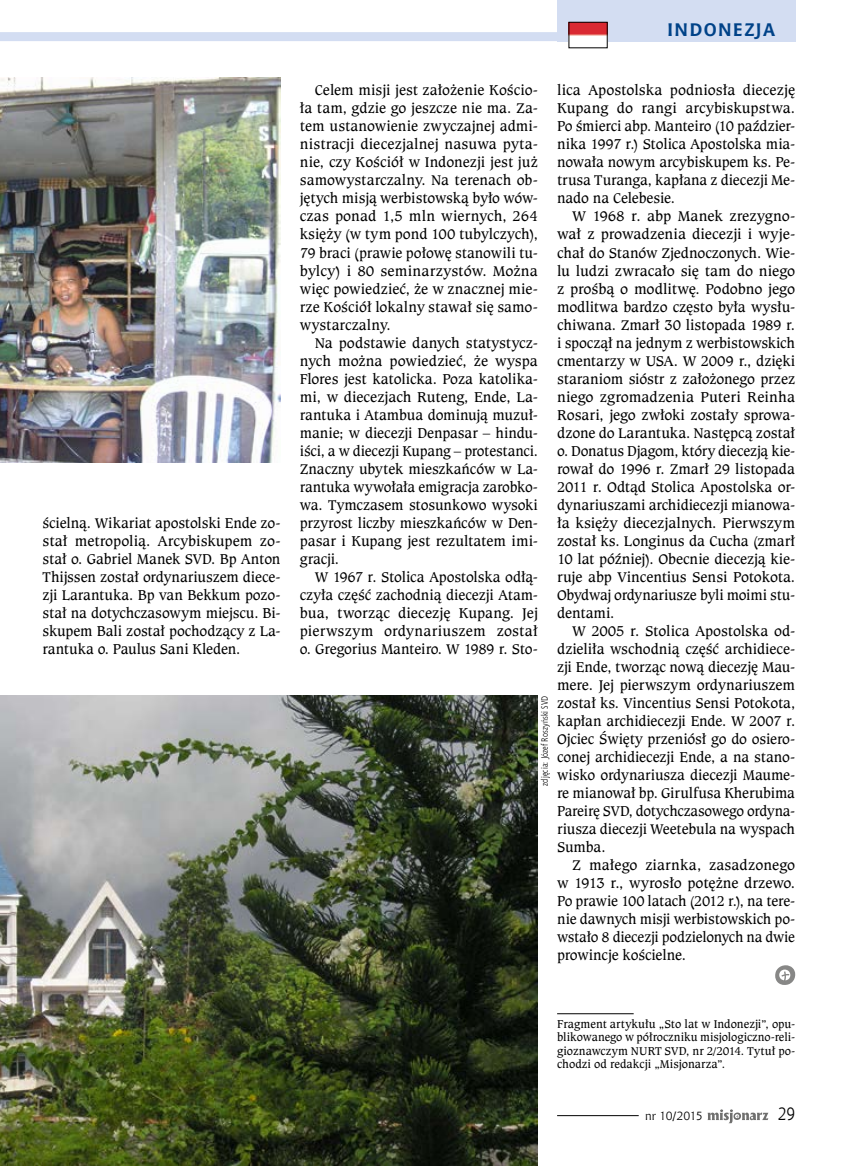
<style>
.page{position:relative;width:859px;height:1166px;background:#fff}
.page>*{position:absolute;margin:0;border:0;box-sizing:border-box;transform-origin:0 0}
.t1{font:700 18px "Chianti EU";letter-spacing:.07em;color:#004288}
.t2{font:18px "Chianti EU";color:#000;scale:.85 1}
.t3{font:15px/18px "Caxton Bk EU";letter-spacing:-.01em;color:#000;text-align:justify}
.t4{font:12px/13.5px "Caxton Bk EU";color:#000;text-align:justify}
.t5{font:12px "Chianti EU";letter-spacing:-.04em;color:#000}
.t6{font:9px "Chianti EU";letter-spacing:.02em;color:#000;scale:.8 1}
</style>
<div class="page">
<div style="left:557px;top:0;width:238px;height:41px;background:#d3ddf2"></div>
<div style="left:0;top:32px;width:578px;height:9px;background:#d3ddf2"></div>
<img style="left:571px;top:24px;width:34px;height:17px">
<div style="left:569px;top:22px;width:38px;height:26px;border:1px solid #000"></div>
<hr style="left:557px;top:1013px;width:77px;height:1px;background:#000">
<img style="left:0;top:695px;width:538px;height:470px">
<img style="left:0;top:77px;width:281px;height:385px">
<svg style="left:775px;top:965px;width:20px;height:19px"></svg>
<hr style="left:557px;top:1114px;width:82px;height:1px;background:#000">
<svg style="left:708px;top:1109px;width:60px;height:13px"></svg>
<p class="t3" style="left:43px;top:513px;width:240px">ścielną. Wikariat apostolski Ende zo&shy;stał metropolią. Arcybiskupem zo&shy;stał o. Gabriel Manek SVD. Bp Anton Thijssen został ordynariuszem diece&shy;zji Larantuka. Bp van Bekkum pozo&shy;stał na dotychczasowym miejscu. Bi&shy;skupem Bali został pochodzący z La&shy;rantuka o. Paulus Sani Kleden.</p>
<p class="t1" style="left:667px;top:18px;width:110px">INDONEZJA</p>
<p class="t3" style="left:300px;top:81px;width:240px;text-indent:15px">Celem misji jest założenie Kościo&shy;ła tam, gdzie go jeszcze nie ma. Za&shy;tem ustanowienie zwyczajnej admi&shy;nistracji diecezjalnej nasuwa pyta&shy;nie, czy Kościół w Indonezji jest już samowystarczalny. Na terenach ob&shy;jętych misją werbistowską było wów&shy;czas ponad 1,5 mln wiernych, 264 księży (w tym pond 100 tubylczych), 79 braci (prawie połowę stanowili tu&shy;bylcy) i 80 seminarzystów. Można więc powiedzieć, że w znacznej mie&shy;rze Kościół lokalny stawał się samo&shy;wystarczalny.</p>
<p class="t3" style="left:300px;top:333px;width:240px;text-indent:15px">Na podstawie danych statystycz&shy;nych można powiedzieć, że wyspa Flores jest katolicka. Poza katolika&shy;mi, w diecezjach Ruteng, Ende, La&shy;rantuka i Atambua dominują muzuł&shy;manie; w diecezji Denpasar – hindu&shy;iści, a w diecezji Kupang – protestanci.<br>Znaczny ubytek mieszkańców w La&shy;rantuka wywołała emigracja zarobko&shy;wa. Tymczasem stosunkowo wysoki przyrost liczby mieszkańców w Den&shy;pasar i Kupang jest rezultatem imi&shy;gracji.</p>
<p class="t3" style="left:300px;top:567px;width:240px;text-indent:15px">W 1967 r. Stolica Apostolska odłą&shy;czyła część zachodnią diecezji Atam&shy;bua, tworząc diecezję Kupang. Jej pierwszym ordynariuszem został o. Gregorius Manteiro. W 1989 r. Sto-</p>
<p class="t3" style="left:557px;top:81px;width:240px">lica Apostolska podniosła diecezję Kupang do rangi arcybiskupstwa.<br>Po śmierci abp. Manteiro (10 paździer&shy;nika 1997 r.) Stolica Apostolska mia&shy;nowała nowym arcybiskupem ks. Pe&shy;trusa Turanga, kapłana z diecezji Me&shy;nado na Celebesie.</p>
<p class="t3" style="left:557px;top:207px;width:240px;text-indent:15px">W 1968 r. abp Manek zrezygno&shy;wał z prowadzenia diecezji i wyje&shy;chał do Stanów Zjednoczonych. Wie&shy;lu ludzi zwracało się tam do niego z prośbą o modlitwę. Podobno jego modlitwa bardzo często była wysłu&shy;chiwana. Zmarł 30 listopada 1989 r. i spoczął na jednym z werbistowskich cmentarzy w USA. W 2009 r., dzięki staraniom sióstr z założonego przez niego zgromadzenia Puteri Reinha Rosari, jego zwłoki zostały sprowa&shy;dzone do Larantuka. Następcą został o. Donatus Djagom, który diecezją kie&shy;rował do 1996 r. Zmarł 29 listopada 2011 r. Odtąd Stolica Apostolska or&shy;dynariuszami archidiecezji mianowa&shy;ła księży diecezjalnych. Pierwszym został ks. Longinus da Cucha (zmarł 10 lat później). Obecnie diecezją kie&shy;ruje abp Vincentius Sensi Potokota.<br>Obydwaj ordynariusze byli moimi stu&shy;dentami.</p>
<p class="t3" style="left:557px;top:621px;width:240px;text-indent:15px">W 2005 r. Stolica Apostolska od&shy;dzieliła wschodnią część archidiece&shy;zji Ende, tworząc nową diecezję Mau&shy;mere. Jej pierwszym ordynariuszem został ks. Vincentius Sensi Potokota, kapłan archidiecezji Ende. W 2007 r.<br>Ojciec Święty przeniósł go do osiero&shy;conej archidiecezji Ende, a na stano&shy;wisko ordynariusza diecezji Maume&shy;re mianował bp. Girulfusa Kherubima Pareirę SVD, dotychczasowego ordyna&shy;riusza diecezji Weetebula na wyspach Sumba.</p>
<p class="t3" style="left:557px;top:855px;width:240px;text-indent:15px">Z małego ziarnka, zasadzonego w 1913 r., wyrosło potężne drzewo.<br>Po prawie 100 latach (2012 r.), na tere&shy;nie dawnych misji werbistowskich po&shy;wstało 8 diecezji podzielonych na dwie prowincje kościelne.</p>
<p class="t6" style="left:539px;top:785px;width:114px;rotate:-90deg">zdjęcia: Józef Roszyński SVD</p>
<p class="t4" style="left:557px;top:1016px;width:240px">Fragment artykułu „Sto lat w Indonezji”, opu&shy;blikowanego w półroczniku misjologiczno-reli&shy;gioznawczym NURT SVD, nr 2/2014. Tytuł po&shy;chodzi od redakcji „Misjonarza”.</p>
<p class="t5" style="left:645px;top:1108px;width:59px">nr 10/2015</p>
<p class="t2" style="left:778px;top:1102px;width:22px">29</p>
</div>
